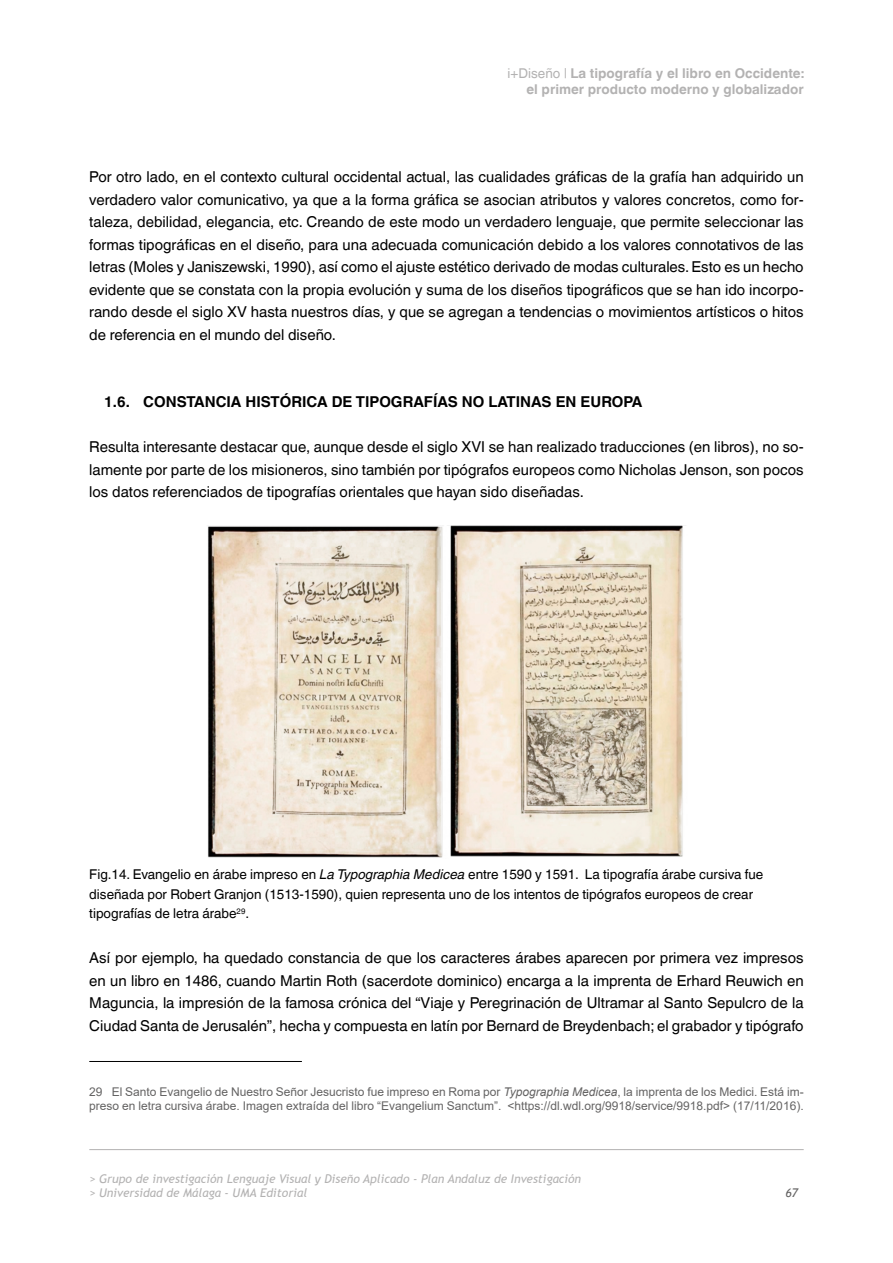
<style>
.page{position:relative;width:893px;height:1263px;background:#fff}
.page>*{position:absolute;margin:0;border:0;box-sizing:border-box;transform-origin:0 0}
.t1{font:15px/22.5px "Helvetica World";color:#000;text-align:justify}
.t2{font:700 15px "Helvetica World";color:#000}
.t3{font:13.5px/19.5px "Helvetica World";color:#000}
.t4{font:700 13.5px/16.2px "Helvetica World";color:#b3b2b2;text-align:right}
.t5{font:12px/14.4px "Arial";color:#646363}
.t6{font:italic 12px/14.4px "Trebuchet MS";color:#b3b2b2}
.t7{font:italic 12px "Trebuchet MS";color:#646363}
.s1{font-weight:400}
.s2{font-style:italic}
</style>
<div class="page">
<hr style="left:89px;top:1149px;width:715px;height:1px;background:#b3b2b2">
<img style="left:208px;top:526px;width:475px;height:332px">
<hr style="left:89px;top:1061px;width:213px;height:1px;background:#000">
<p class="t4" style="left:508px;top:65px;width:298px"><span class="s1">i+Diseño |</span> La tipografía y el libro en Occidente: el primer producto moderno y globalizador</p>
<p class="t1" style="left:89px;top:166px;width:716px">Por otro lado, en el contexto cultural occidental actual, las cualidades gráficas de la grafía han adquirido un verdadero valor comunicativo, ya que a la forma gráfica se asocian atributos y valores concretos, como for&shy;taleza, debilidad, elegancia, etc. Creando de este modo un verdadero lenguaje, que permite seleccionar las formas tipográficas en el diseño, para una adecuada comunicación debido a los valores connotativos de las letras (Moles y Janiszewski, 1990), así como el ajuste estético derivado de modas culturales. Esto es un hecho evidente que se constata con la propia evolución y suma de los diseños tipográficos que se han ido incorpo&shy;rando desde el siglo XV hasta nuestros días, y que se agregan a tendencias o movimientos artísticos o hitos de referencia en el mundo del diseño.</p>
<p class="t2" style="left:104px;top:393px;width:540px">1.6. CONSTANCIA HISTÓRICA DE TIPOGRAFÍAS NO LATINAS EN EUROPA</p>
<p class="t1" style="left:89px;top:436px;width:716px">Resulta interesante destacar que, aunque desde el siglo XVI se han realizado traducciones (en libros), no so&shy;lamente por parte de los misioneros, sino también por tipógrafos europeos como Nicholas Jenson, son pocos los datos referenciados de tipografías orientales que hayan sido diseñadas.</p>
<p class="t3" style="left:89px;top:865px;width:676px">Fig.14. Evangelio en árabe impreso en <span class="s2">La Typographia Medicea</span> entre 1590 y 1591. La tipografía árabe cursiva fue diseñada por Robert Granjon (1513-1590), quien representa uno de los intentos de tipógrafos europeos de crear tipografías de letra árabe<sup>29</sup>.</p>
<p class="t1" style="left:89px;top:947px;width:716px">Así por ejemplo, ha quedado constancia de que los caracteres árabes aparecen por primera vez impresos en un libro en 1486, cuando Martin Roth (sacerdote dominico) encarga a la imprenta de Erhard Reuwich en Maguncia, la impresión de la famosa crónica del “Viaje y Peregrinación de Ultramar al Santo Sepulcro de la Ciudad Santa de Jerusalén”, hecha y compuesta en latín por Bernard de Breydenbach; el grabador y tipógrafo</p>
<p class="t5" style="left:89px;top:1084px;width:716px">29 El Santo Evangelio de Nuestro Señor Jesucristo fue impreso en Roma por <span class="s2">Typographia Medicea</span>, la imprenta de los Medici. Está im&shy;preso en letra cursiva árabe. Imagen extraída del libro “Evangelium Sanctum”. &lt;https://dl.wdl.org/9918/service/9918.pdf&gt; (17/11/2016).</p>
<p class="t6" style="left:89px;top:1171px;width:493px">&gt; Grupo de investigación Lenguaje Visual y Diseño Aplicado - Plan Andaluz de Investigación &gt; Universidad de Málaga - UMA Editorial</p>
<p class="t7" style="left:785px;top:1186px;width:14px">67</p>
</div>
